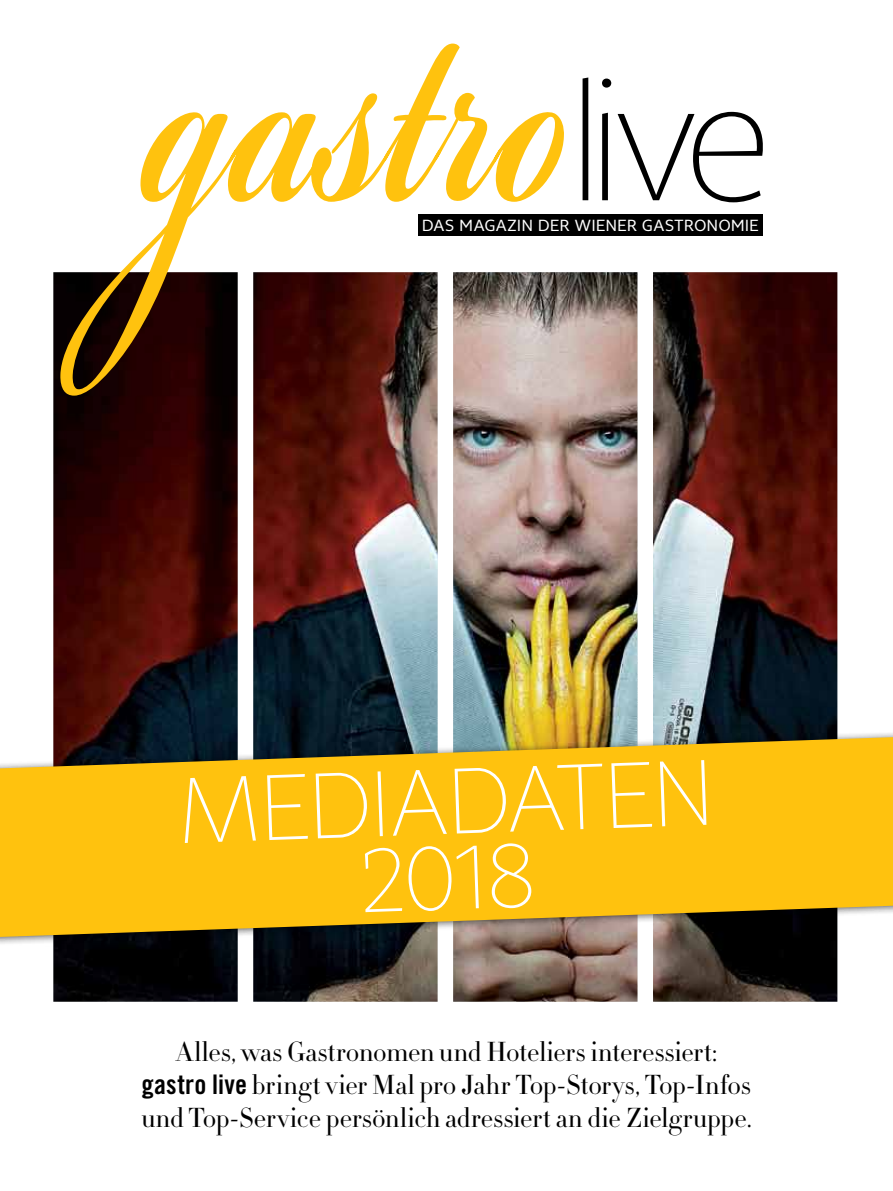
<style>
.page{position:relative;width:893px;height:1191px;background:#fff}
.page>*{position:absolute;margin:0;border:0;box-sizing:border-box;transform-origin:0 0}
.t1{font:100 91.2px/75.4px "Tabac Sans";color:#fff;text-align:center;scale:.95 1}
.t2{font:300 27px/33px "HTF Didot L16";letter-spacing:-.005em;color:#000;text-align:center}
.t3{font:15.9px "Tabac Sans";letter-spacing:.04em;color:#fff}
.s1{font-family:"Trade Gothic Bold Cond Twenty";font-weight:400}
</style>
<div class="page">
<img style="left:53px;top:272px;width:784px;height:729px">
<div style="left:0;top:729px;width:893px;height:219px;background:#000;opacity:.65"></div>
<svg style="left:0;top:737px;width:893px;height:200px;background:#e4b119"></svg>
<svg style="left:618px;top:112px;width:145px;height:91px"></svg>
<div style="left:602px;top:79px;width:9px;height:9px;background:#000;border-radius:50%"></div>
<svg style="left:602px;top:113px;width:6px;height:87px"></svg>
<svg style="left:583px;top:77px;width:5px;height:123px"></svg>
<svg style="left:60px;top:44px;width:504px;height:352px"></svg>
<div style="left:418px;top:214px;width:345px;height:21px;background:#000"></div>
<p class="t3" style="left:422px;top:216px;width:338px">DAS MAGAZIN DER WIENER GASTRONOMIE</p>
<h1 class="t1" style="left:176px;top:774px;width:565px;rotate:-2deg">mediadaten<br>2018</h1>
<p class="t2" style="left:141px;top:1034px;width:612px">Alles, was Gastronomen und Hoteliers interessiert: <span class="s1">gastro live</span> bringt vier Mal pro Jahr Top-Storys, Top-Infos und Top-Service persönlich adressiert an die Zielgruppe.</p>
</div>
